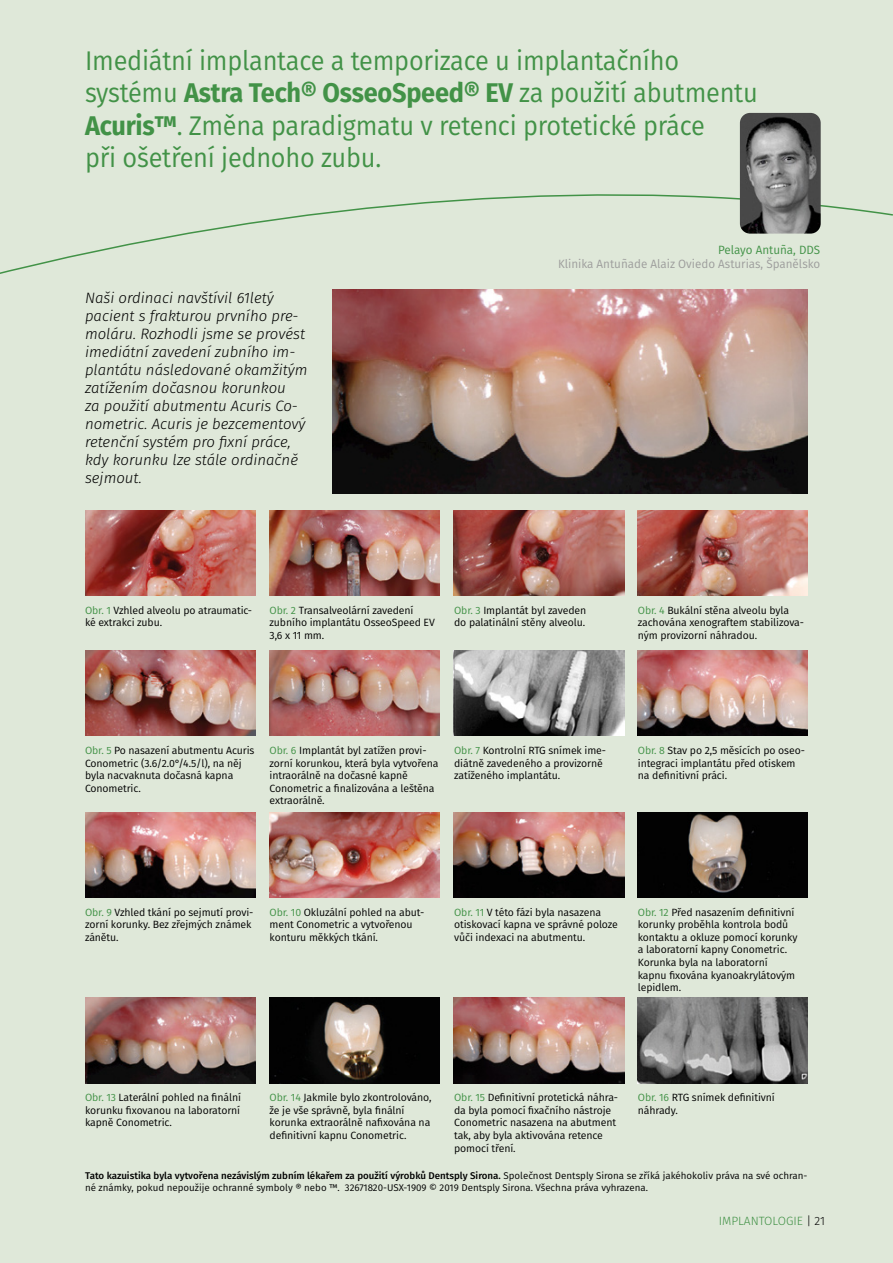
<style>
.page{position:relative;width:893px;height:1263px;background:#dfe8d9}
.page>*{position:absolute;margin:0;border:0;box-sizing:border-box;transform-origin:0 0}
.t1{font:27px/32.4px "Fira Sans";letter-spacing:-.01em;color:#429247;scale:.94 1}
.t2{font:italic 300 15px/18px "Fira Sans";color:#000}
.t3{font:12px "Fira Sans";color:#9d9d9c}
.t4{font:12px "Fira Sans";color:#429247}
.t5{font:300 12px "Fira Sans";color:#429247}
.t6{font:10.5px/12.6px "Fira Sans";letter-spacing:-.01em;color:#000}
.t7{font:9.75px/11.7px "Fira Sans";color:#000}
.s1{font-weight:700}
.s2{color:#429247}
.s3{font-weight:500}
.s4{color:#000}
</style>
<div class="page">
<svg style="left:0;top:174px;width:893px;height:100px"></svg>
<img style="left:740px;top:113px;width:81px;height:121px">
<img style="left:332px;top:289px;width:476px;height:204px">
<img style="left:86px;top:510px;width:170px;height:85px">
<img style="left:269px;top:510px;width:170px;height:85px">
<img style="left:454px;top:510px;width:170px;height:85px">
<img style="left:638px;top:510px;width:170px;height:85px">
<img style="left:86px;top:651px;width:170px;height:85px">
<img style="left:269px;top:651px;width:170px;height:85px">
<img style="left:454px;top:651px;width:170px;height:85px">
<img style="left:638px;top:651px;width:170px;height:85px">
<img style="left:86px;top:812px;width:170px;height:86px">
<img style="left:269px;top:812px;width:170px;height:86px">
<img style="left:454px;top:812px;width:170px;height:86px">
<img style="left:638px;top:812px;width:170px;height:86px">
<img style="left:86px;top:997px;width:170px;height:86px">
<img style="left:269px;top:997px;width:170px;height:86px">
<img style="left:454px;top:997px;width:170px;height:86px">
<img style="left:638px;top:997px;width:170px;height:86px">
<h1 class="t1" style="left:85px;top:44px;width:717px">Imediátní implantace a temporizace u implantačního systému <span class="s1">Astra Tech® OsseoSpeed® EV</span> za použití abutmentu <span class="s1">Acuris™</span>. Změna paradigmatu v retenci protetické práce<br>při ošetření jednoho zubu.</h1>
<p class="t2" style="left:85px;top:289px;width:224px">Naši ordinaci navštívil 61letý pacient s frakturou prvního pre&shy;moláru. Rozhodli jsme se provést imediátní zavedení zubního im&shy;plantátu následované okamžitým zatížením dočasnou korunkou<br>za použití abutmentu Acuris Co&shy;nometric. Acuris je bezcementový retenční systém pro fixní práce, kdy korunku lze stále ordinačně sejmout.</p>
<p class="t4" style="left:718px;top:241px;width:104px">Pelayo Antuña, DDS</p>
<p class="t3" style="left:558px;top:255px;width:264px">Klinika Antuñade Alaiz Oviedo Asturias, Španělsko</p>
<p class="t6" style="left:85px;top:603px;width:169px"><span class="s2">Obr. 1</span> Vzhled alveolu po atraumatic&shy;ké extrakci zubu.</p>
<p class="t6" style="left:270px;top:603px;width:167px"><span class="s2">Obr. 2</span> Transalveolární zavedení zubního implantátu OsseoSpeed EV<br>3,6 x 11 mm.</p>
<p class="t6" style="left:454px;top:603px;width:134px"><span class="s2">Obr. 3</span> Implantát byl zaveden do palatinální stěny alveolu.</p>
<p class="t6" style="left:638px;top:603px;width:168px"><span class="s2">Obr. 4</span> Bukální stěna alveolu byla zachována xenograftem stabilizova&shy;ným provizorní náhradou.</p>
<p class="t6" style="left:85px;top:744px;width:171px"><span class="s2">Obr. 5</span> Po nasazení abutmentu Acuris<br>Conometric (3.6/2.0°/4.5/l), na něj byla nacvaknuta dočasná kapna<br>Conometric.</p>
<p class="t6" style="left:270px;top:744px;width:170px"><span class="s2">Obr. 6</span> Implantát byl zatížen provi&shy;zorní korunkou, která byla vytvořena intraorálně na dočasné kapně<br>Conometric a finalizována a leštěna extraorálně.</p>
<p class="t6" style="left:454px;top:744px;width:153px"><span class="s2">Obr. 7</span> Kontrolní RTG snímek ime&shy;diátně zavedeného a provizorně zatíženého implantátu.</p>
<p class="t6" style="left:638px;top:744px;width:169px"><span class="s2">Obr. 8</span> Stav po 2,5 měsících po oseo&shy;integraci implantátu před otiskem na definitivní práci.</p>
<p class="t6" style="left:85px;top:905px;width:170px"><span class="s2">Obr. 9</span> Vzhled tkání po sejmutí provi&shy;zorní korunky. Bez zřejmých známek zánětu.</p>
<p class="t6" style="left:270px;top:905px;width:156px"><span class="s2">Obr. 10</span> Okluzální pohled na abut&shy;ment Conometric a vytvořenou konturu měkkých tkání.</p>
<p class="t6" style="left:454px;top:905px;width:165px"><span class="s2">Obr. 11</span> V této fázi byla nasazena otiskovací kapna ve správné poloze vůči indexaci na abutmentu.</p>
<p class="t6" style="left:638px;top:905px;width:161px"><span class="s2">Obr. 12</span> Před nasazením definitivní korunky proběhla kontrola bodů kontaktu a okluze pomocí korunky a laboratorní kapny Conometric.<br>Korunka byla na laboratorní kapnu fixována kyanoakrylátovým lepidlem.</p>
<p class="t6" style="left:85px;top:1091px;width:157px;text-align:justify"><span class="s2">Obr. 13</span> Laterální pohled na finální korunku fixovanou na laboratorní kapně Conometric.</p>
<p class="t6" style="left:270px;top:1091px;width:163px"><span class="s2">Obr. 14</span> Jakmile bylo zkontrolováno, že je vše správně, byla finální korunka extraorálně nafixována na definitivní kapnu Conometric.</p>
<p class="t6" style="left:454px;top:1091px;width:165px"><span class="s2">Obr. 15</span> Definitivní protetická náhra&shy;da byla pomocí fixačního nástroje<br>Conometric nasazena na abutment tak, aby byla aktivována retence pomocí tření.</p>
<p class="t6" style="left:638px;top:1091px;width:139px"><span class="s2">Obr. 16</span> RTG snímek definitivní náhrady.</p>
<p class="t7" style="left:85px;top:1169px;width:724px"><span class="s3">Tato kazuistika byla vytvořena nezávislým zubním lékařem za použití výrobků Dentsply Sirona.</span> Společnost Dentsply Sirona se zříká jakéhokoliv práva na své ochran&shy;né známky, pokud nepoužije ochranné symboly ® nebo ™. 32671820-USX-1909 © 2019 Dentsply Sirona. Všechna práva vyhrazena.</p>
<p class="t5" style="left:719px;top:1212px;width:108px">IMPLANTOLOGIE <span class="s4">| 21</span></p>
</div>
